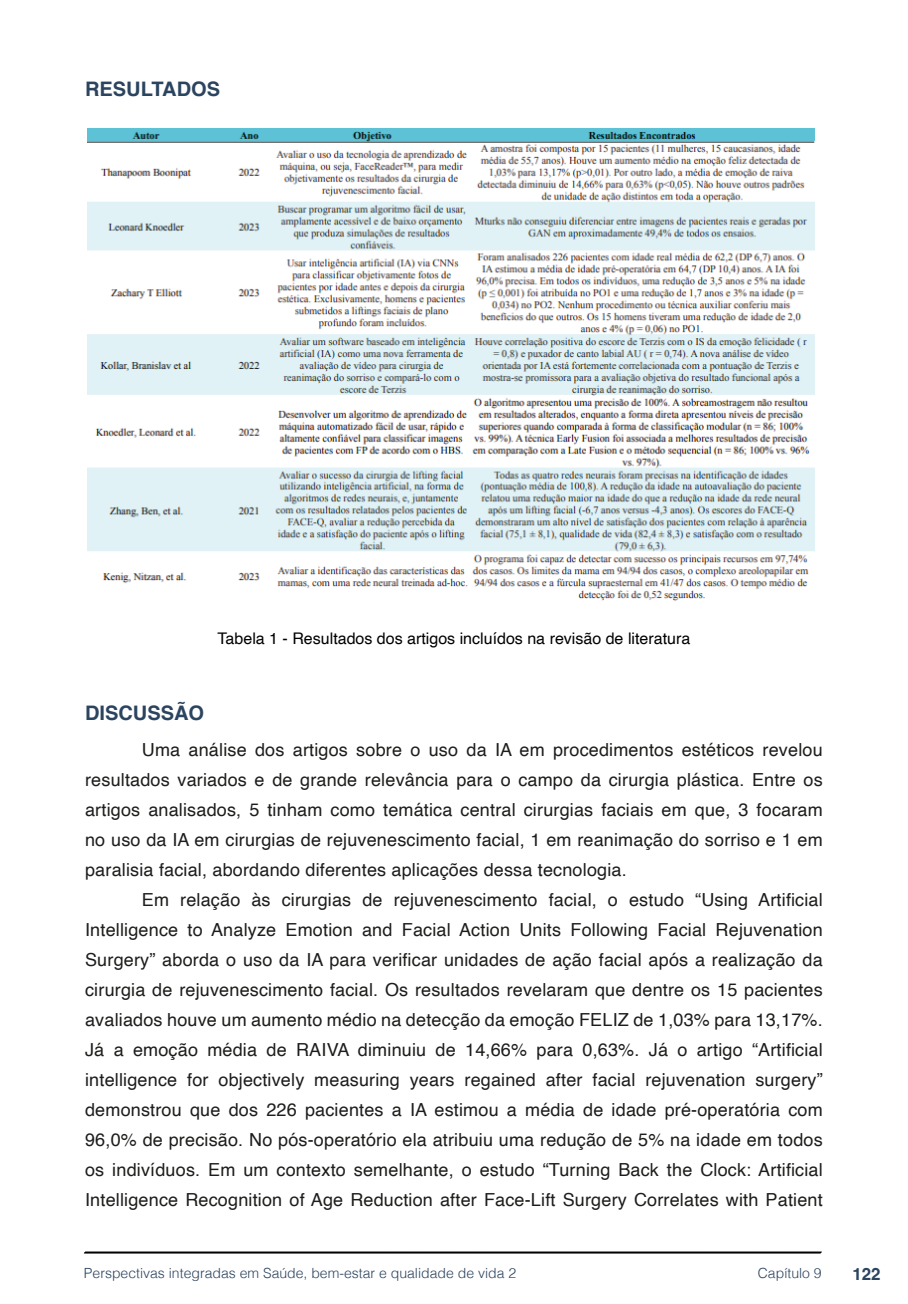
<style>
.page{position:relative;width:908px;height:1304px;background:#fff}
.page>*{position:absolute;margin:0;border:0;box-sizing:border-box;transform-origin:0 0}
.TITULOS{font:700 20px "Helvetica";color:#2b445f}
.txt{font:18px/30px "Helvetica";letter-spacing:.01em;color:#1d1d1b;text-align:justify}
.t1{font:700 16.8px "Helvetica";color:#2b445f}
.imagens_graf_tab{font:16px "Helvetica";color:#000}
.t2{font:300 14px "Helvetica";color:#2b445f}
</style>
<div class="page">
<svg style="left:84px;top:1251px;width:737px;height:3px;background:#515151"></svg>
<img style="left:87px;top:128px;width:728px;height:473px">
<p class="TITULOS" style="left:85px;top:77px;width:136px">RESULTADOS</p>
<p class="imagens_graf_tab" style="left:217px;top:626px;width:474px">Tabela 1 - Resultados dos artigos incluídos na revisão de literatura</p>
<p class="TITULOS" style="left:85px;top:701px;width:120px">DISCUSSÃO</p>
<p class="txt" style="left:85px;top:735px;width:738px;text-indent:57px">Uma análise dos artigos sobre o uso da IA em procedimentos estéticos revelou resultados variados e de grande relevância para o campo da cirurgia plástica. Entre os artigos analisados, 5 tinham como temática central cirurgias faciais em que, 3 focaram no uso da IA em cirurgias de rejuvenescimento facial, 1 em reanimação do sorriso e 1 em paralisia facial, abordando diferentes aplicações dessa tecnologia.</p>
<p class="txt" style="left:85px;top:885px;width:738px;text-indent:57px">Em relação às cirurgias de rejuvenescimento facial, o estudo “Using Artificial Intelligence to Analyze Emotion and Facial Action Units Following Facial Rejuvenation Surgery” aborda o uso da IA para verificar unidades de ação facial após a realização da cirurgia de rejuvenescimento facial. Os resultados revelaram que dentre os 15 pacientes avaliados houve um aumento médio na detecção da emoção FELIZ de 1,03% para 13,17%.<br>Já a emoção média de RAIVA diminuiu de 14,66% para 0,63%. Já o artigo “Artificial intelligence for objectively measuring years regained after facial rejuvenation surgery” demonstrou que dos 226 pacientes a IA estimou a média de idade pré-operatória com 96,0% de precisão. No pós-operatório ela atribuiu uma redução de 5% na idade em todos os indivíduos. Em um contexto semelhante, o estudo “Turning Back the Clock: Artificial Intelligence Recognition of Age Reduction after Face-Lift Surgery Correlates with Patient</p>
<p class="t2" style="left:84px;top:1261px;width:433px">Perspectivas integradas em Saúde, bem-estar e qualidade de vida 2</p>
<p class="t2" style="left:757px;top:1261px;width:65px">Capítulo 9</p>
<p class="t1" style="left:851px;top:1264px;width:30px">122</p>
</div>
